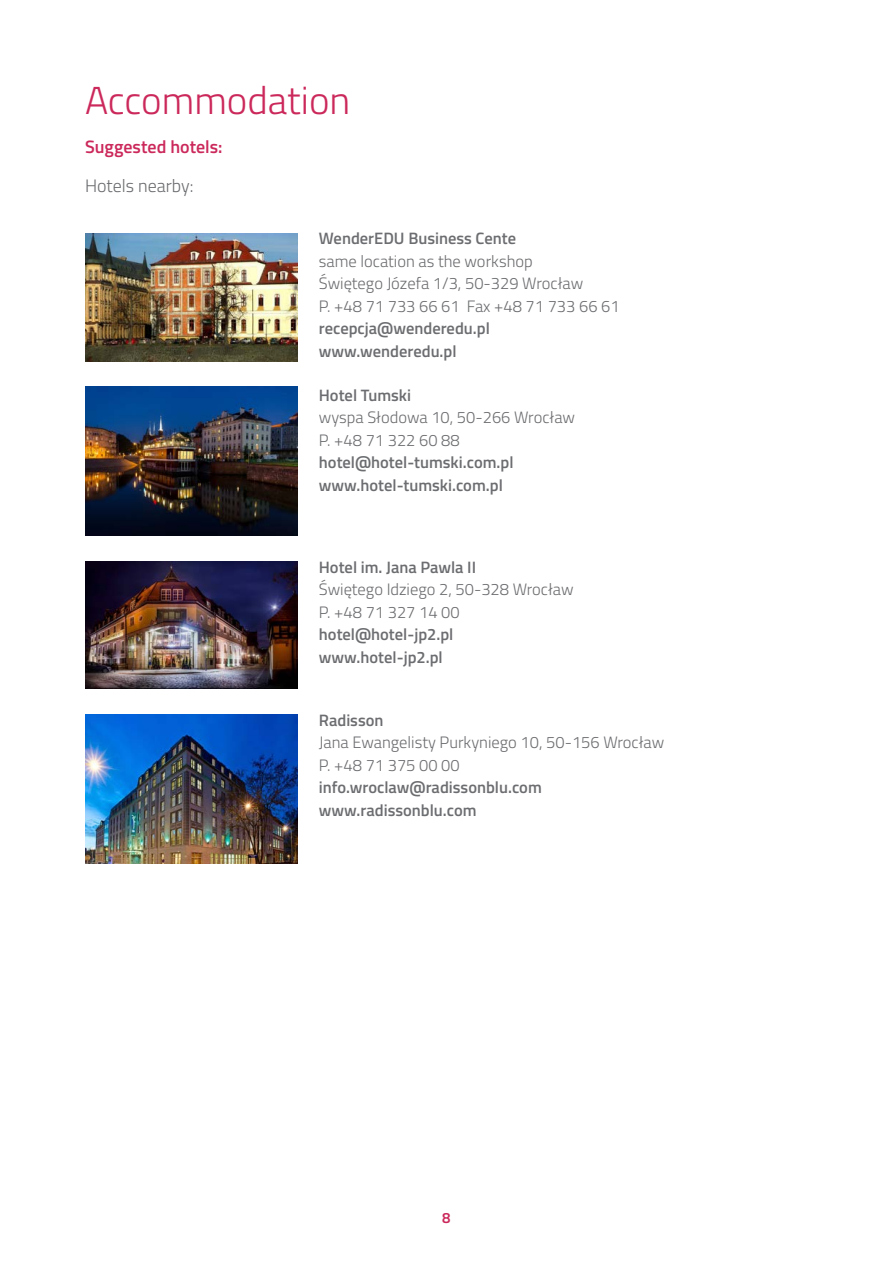
<style>
.page{position:relative;width:893px;height:1263px;background:#fff}
.page>*{position:absolute;margin:0;border:0;box-sizing:border-box;transform-origin:0 0}
.t1{font:300 39px "Titillium";color:#cb285b}
.t2{font:600 18px "Titillium";color:#cb285b}
.t3{font:300 18px "Titillium";color:#6c6d70}
.t4{font:600 16.5px/22.5px "Titillium";color:#6c6d70}
.t5{font:300 16.5px/22.5px "Titillium";color:#6c6d70}
.t6{font:600 15px "Titillium";color:#cb285b}
.s1{font-weight:600}
.s2{font-weight:300}
</style>
<div class="page">
<img style="left:85px;top:387px;width:213px;height:149px">
<img style="left:85px;top:234px;width:213px;height:127px">
<img style="left:85px;top:561px;width:213px;height:128px">
<img style="left:85px;top:714px;width:213px;height:150px">
<p class="t1" style="left:85px;top:72px;width:267px">Accommodation</p>
<p class="t2" style="left:85px;top:133px;width:139px">Suggested hotels:</p>
<p class="t3" style="left:85px;top:173px;width:110px">Hotels nearby:</p>
<p class="t5" style="left:319px;top:226px;width:302px"><span class="s1">WenderEDU Business Cente<br></span>same location as the workshop<br>Świętego Józefa 1/3, 50-329 Wrocław<br>P. +48 71 733 66 61 Fax +48 71 733 66 61 <span class="s1">recepcja@wenderedu.pl www.wenderedu.pl</span></p>
<p class="t4" style="left:319px;top:383px;width:258px">Hotel Tumski<br><span class="s2">wyspa Słodowa 10, 50-266 Wrocław<br>P. +48 71 322 60 88 </span>hotel@hotel-tumski.com.pl www.hotel-tumski.com.pl</p>
<p class="t4" style="left:319px;top:555px;width:256px">Hotel im. Jana Pawla II<br><span class="s2">Świętego Idziego 2, 50-328 Wrocław<br>P. +48 71 327 14 00 </span>hotel@hotel-jp2.pl www.hotel-jp2.pl</p>
<p class="t4" style="left:319px;top:708px;width:347px">Radisson<br><span class="s2">Jana Ewangelisty Purkyniego 10, 50-156 Wrocław<br>P. +48 71 375 00 00 </span>info.wroclaw@radissonblu.com www.radissonblu.com</p>
<p class="t6" style="left:442px;top:1207px;width:10px">8</p>
</div>
